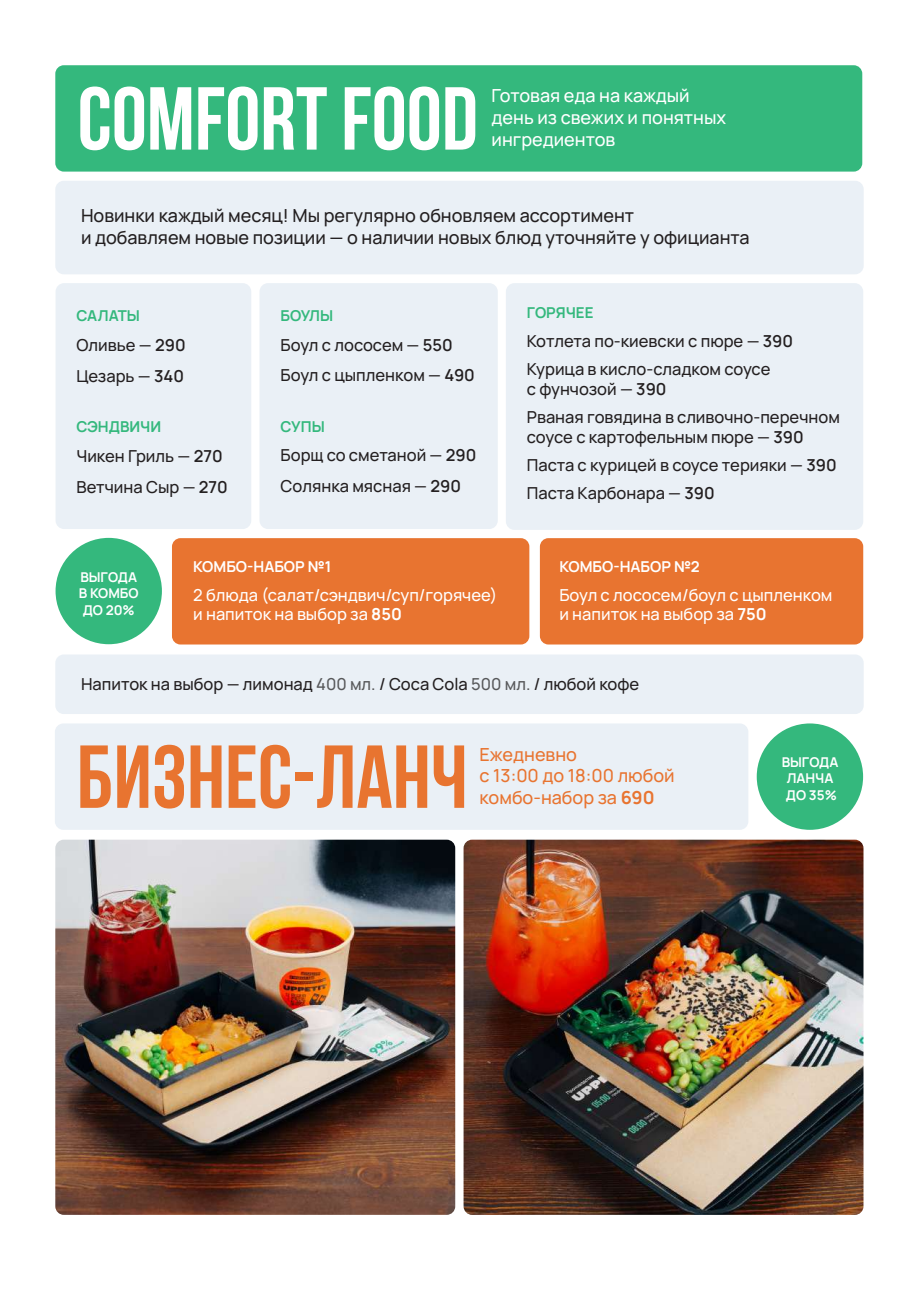
<style>
.page{position:relative;width:919px;height:1289px;background:#fff}
.page>*{position:absolute;margin:0;border:0;box-sizing:border-box;transform-origin:0 0}
.t1{font:500 18px/21.6px "Manrope";color:#231f20}
.t2{font:500 18px/21.6px "Manrope";color:#fff}
.t3{font:500 18px/21.6px "Manrope";color:#e87430}
.t4{font:500 16.5px/27.9px "Manrope";color:#231f20}
.t5{font:500 16.5px/19.8px "Manrope";color:#fff}
.t6{font:700 15px "Manrope";color:#34b87d}
.t7{font:700 15px "Manrope";color:#fff}
.t8{font:700 13.5px/16.2px "Manrope";color:#fff;text-align:justify}
.s1{font-weight:600}
.s2{font-weight:700}
.s3{color:#57585a}
</style>
<div class="page">
<img style="left:55px;top:839px;width:400px;height:375px">
<img style="left:463px;top:839px;width:400px;height:375px">
<div style="left:55px;top:181px;width:808px;height:93px;background:#eaf0f6;border-radius:9px"></div>
<div style="left:55px;top:654px;width:808px;height:60px;background:#eaf0f6;border-radius:9px"></div>
<div style="left:56px;top:283px;width:195px;height:246px;background:#eaf0f6;border-radius:9px"></div>
<div style="left:259px;top:283px;width:238px;height:246px;background:#eaf0f6;border-radius:9px"></div>
<div style="left:55px;top:65px;width:807px;height:107px;background:#34b87d;border-radius:9px"></div>
<svg style="left:80px;top:86px;width:64px;height:64px"></svg>
<svg style="left:150px;top:87px;width:41px;height:63px"></svg>
<svg style="left:198px;top:86px;width:59px;height:64px"></svg>
<svg style="left:264px;top:87px;width:63px;height:63px"></svg>
<svg style="left:345px;top:86px;width:94px;height:64px"></svg>
<svg style="left:445px;top:87px;width:30px;height:63px"></svg>
<div style="left:172px;top:538px;width:357px;height:106px;background:#e87430;border-radius:9px"></div>
<div style="left:540px;top:538px;width:323px;height:106px;background:#e87430;border-radius:9px"></div>
<div style="left:506px;top:283px;width:357px;height:247px;background:#eaf0f6;border-radius:9px"></div>
<div style="left:55px;top:723px;width:693px;height:106px;background:#eaf0f6;border-radius:9px"></div>
<svg style="left:80px;top:745px;width:31px;height:62px"></svg>
<svg style="left:117px;top:745px;width:31px;height:62px"></svg>
<svg style="left:155px;top:744px;width:29px;height:64px"></svg>
<svg style="left:190px;top:745px;width:31px;height:62px"></svg>
<svg style="left:229px;top:744px;width:61px;height:64px"></svg>
<div style="left:295px;top:772px;width:18px;height:9px;background:#e87430"></div>
<svg style="left:317px;top:745px;width:110px;height:63px"></svg>
<svg style="left:433px;top:745px;width:31px;height:62px"></svg>
<div style="left:56px;top:538px;width:106px;height:106px;background:#34b87d;border-radius:50%"></div>
<div style="left:756px;top:723px;width:107px;height:106px;background:#34b87d;border-radius:50%"></div>
<p class="t2" style="left:491px;top:84px;width:236px">Готовая еда на каждый день из свежих и понятных ингредиентов</p>
<p class="t1" style="left:81px;top:204px;width:670px">Новинки каждый месяц! Мы регулярно обновляем ассортимент<br>и добавляем новые позиции — о наличии новых блюд уточняйте у официанта</p>
<p class="t6" style="left:76px;top:305px;width:65px">САЛАТЫ</p>
<p class="t4" style="left:76px;top:328px;width:111px;line-height:31.3px">Оливье — <span class="s1">290<br></span>Цезарь — <span class="s1">340</span></p>
<p class="t6" style="left:76px;top:416px;width:86px">СЭНДВИЧИ</p>
<p class="t4" style="left:76px;top:439px;width:153px;line-height:31.3px">Чикен Гриль — <span class="s1">270<br></span>Ветчина Сыр — <span class="s1">270</span></p>
<p class="t6" style="left:280px;top:305px;width:54px">БОУЛЫ</p>
<p class="t4" style="left:280px;top:328px;width:196px;line-height:30.8px">Боул с лососем — <span class="s1">550<br></span>Боул с цыпленком — <span class="s1">490</span></p>
<p class="t6" style="left:280px;top:416px;width:46px">СУПЫ</p>
<p class="t4" style="left:280px;top:438px;width:197px;line-height:31.3px">Борщ со сметаной — <span class="s1">290<br></span>Солянка мясная — <span class="s1">290</span></p>
<p class="t6" style="left:527px;top:302px;width:68px">ГОРЯЧЕЕ</p>
<p class="t4" style="left:527px;top:326px;width:268px">Котлета по-киевски с пюре — <span class="s1">390<br></span>Курица в кисло-сладком соусе</p>
<p class="t4" style="left:527px;top:374px;width:314px">с фунчозой — <span class="s1">390<br></span>Рваная говядина в сливочно-перечном</p>
<p class="t4" style="left:527px;top:422px;width:311px">соусе с картофельным пюре — <span class="s1">390<br></span>Паста с курицей в соусе терияки — <span class="s1">390<br></span>Паста Карбонара — <span class="s1">390</span></p>
<p class="t8" style="left:79px;top:568px;width:61px">ВЫГОДА В КОМБО ДО 20%</p>
<p class="t7" style="left:193px;top:556px;width:140px">КОМБО-НАБОР №1</p>
<p class="t7" style="left:559px;top:556px;width:142px">КОМБО-НАБОР №2</p>
<p class="t5" style="left:193px;top:584px;width:306px">2 блюда (салат/сэндвич/суп/горячее) и напиток на выбор за <span class="s2">850</span></p>
<p class="t5" style="left:559px;top:584px;width:275px">Боул с лососем/боул с цыпленком и напиток на выбор за <span class="s2">750</span></p>
<p class="t4" style="left:81px;top:669px;width:559px">Напиток на выбор — лимонад <span class="s3">400 мл.</span> / Сoca Сola <span class="s3">500 мл.</span> / любой кофе</p>
<p class="t3" style="left:479px;top:742px;width:196px">Ежедневно<br>с 13:00 до 18:00 любой комбо-набор за <span class="s2">690</span></p>
<p class="t8" style="left:781px;top:753px;width:58px;text-align:center">ВЫГОДА<br>ЛАНЧА<br>ДО 35%</p>
</div>
